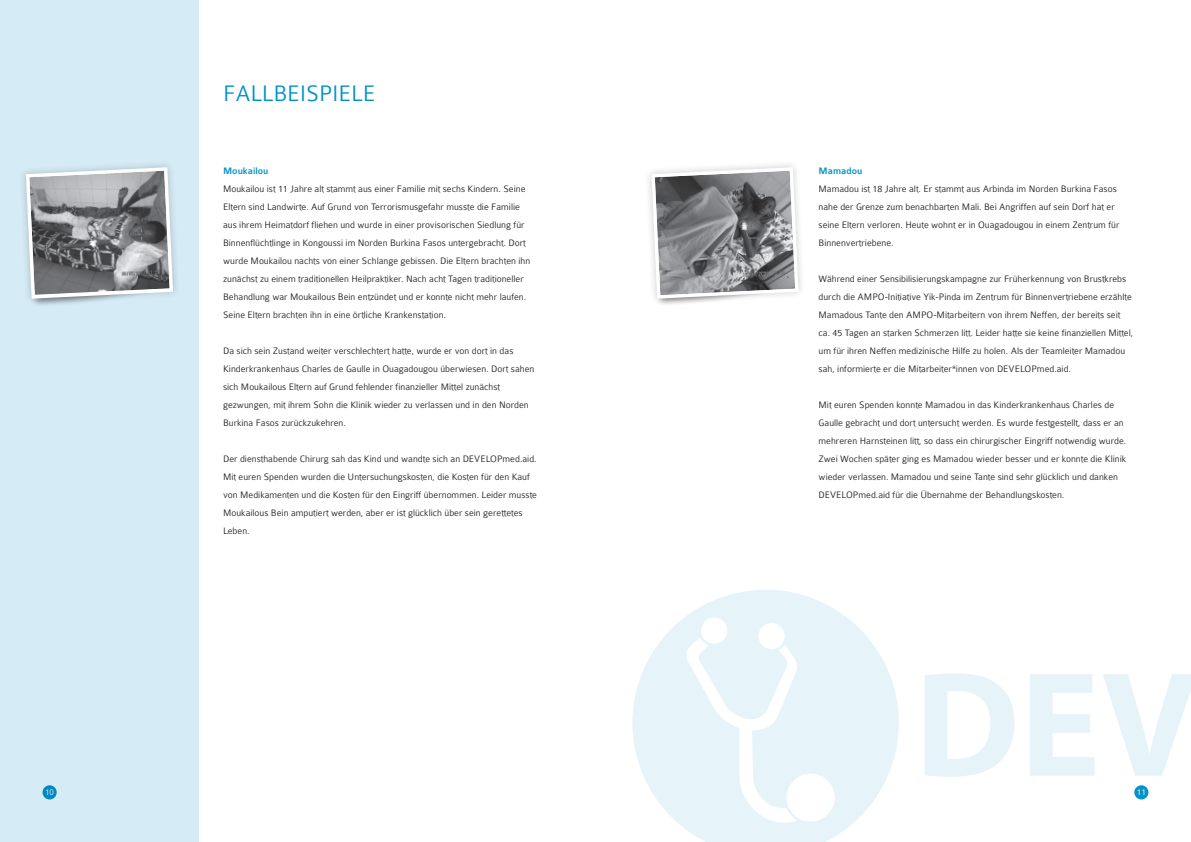
<style>
.page{position:relative;width:1191px;height:842px;background:#fff}
.page>*{position:absolute;margin:0;border:0;box-sizing:border-box;transform-origin:0 0}
.t1{font:300 24px "Colaborate";color:#0094c8}
.t2{font:300 10px/18px "Colaborate";color:#231f20}
.t3{font:500 10px "Colaborate";color:#0094c8}
.t4{font:300 9px "Colaborate";color:#fff}
</style>
<div class="page">
<div style="left:1134px;top:785px;width:14px;height:14px;background:#0094c8;border-radius:50%"></div>
<div style="left:0;top:0;width:199px;height:842px;background:#d5ebf5"></div>
<div style="left:19px;top:160px;width:161px;height:146px;background:#231f20;opacity:.22"></div>
<svg style="left:24px;top:166px;width:151px;height:134px;background:#95989b"></svg>
<svg style="left:925px;top:673px;width:89px;height:104px"></svg>
<svg style="left:1030px;top:674px;width:64px;height:102px"></svg>
<svg style="left:1103px;top:674px;width:88px;height:102px"></svg>
<svg style="left:632px;top:590px;width:267px;height:252px;fill:#e6f4f9"></svg>
<div style="left:644px;top:160px;width:161px;height:146px;background:#231f20;opacity:.22"></div>
<svg style="left:649px;top:166px;width:151px;height:134px"></svg>
<h1 class="t1" style="left:223px;top:81px;width:154px">FALLBEISPIELE</h1>
<p class="t3" style="left:223px;top:165px;width:47px">Moukailou</p>
<p class="t2" style="left:223px;top:180px;width:309px">Moukailou ist 11 Jahre alt stammt aus einer Familie mit sechs Kindern. Seine Eltern sind Landwirte. Auf Grund von Terrorismusgefahr musste die Familie aus ihrem Heimatdorf fliehen und wurde in einer provisorischen Siedlung für Binnenflüchtlinge in Kongoussi im Norden Burkina Fasos untergebracht. Dort wurde Moukailou nachts von einer Schlange gebissen. Die Eltern brachten ihn zunächst zu einem traditionellen Heilpraktiker. Nach acht Tagen traditioneller Behandlung war Moukailous Bein entzündet und er konnte nicht mehr laufen.<br>Seine Eltern brachten ihn in eine örtliche Krankenstation.</p>
<p class="t2" style="left:223px;top:342px;width:313px">Da sich sein Zustand weiter verschlechtert hatte, wurde er von dort in das Kinderkrankenhaus Charles de Gaulle in Ouagadougou überwiesen. Dort sahen sich Moukailous Eltern auf Grund fehlender finanzieller Mittel zunächst gezwungen, mit ihrem Sohn die Klinik wieder zu verlassen und in den Norden Burkina Fasos zurückzukehren.</p>
<p class="t2" style="left:223px;top:450px;width:315px">Der diensthabende Chirurg sah das Kind und wandte sich an DEVELOPmed.aid.<br>Mit euren Spenden wurden die Untersuchungskosten, die Kosten für den Kauf von Medikamenten und die Kosten für den Eingriff übernommen. Leider musste Moukailous Bein amputiert werden, aber er ist glücklich über sein gerettetes Leben.</p>
<p class="t3" style="left:818px;top:165px;width:45px">Mamadou</p>
<p class="t2" style="left:818px;top:180px;width:302px">Mamadou ist 18 Jahre alt. Er stammt aus Arbinda im Norden Burkina Fasos nahe der Grenze zum benachbarten Mali. Bei Angriffen auf sein Dorf hat er seine Eltern verloren. Heute wohnt er in Ouagadougou in einem Zentrum für Binnenvertriebene.</p>
<p class="t2" style="left:818px;top:270px;width:316px">Während einer Sensibilisierungskampagne zur Früherkennung von Brustkrebs durch die AMPO-Initiative Yik-Pinda im Zentrum für Binnenvertriebene erzählte Mamadous Tante den AMPO-Mitarbeitern von ihrem Neffen, der bereits seit ca. 45 Tagen an starken Schmerzen litt. Leider hatte sie keine finanziellen Mittel, um für ihren Neffen medizinische Hilfe zu holen. Als der Teamleiter Mamadou sah, informierte er die Mitarbeiter*innen von DEVELOPmed.aid.</p>
<p class="t2" style="left:818px;top:396px;width:309px">Mit euren Spenden konnte Mamadou in das Kinderkrankenhaus Charles de Gaulle gebracht und dort untersucht werden. Es wurde festgestellt, dass er an mehreren Harnsteinen litt, so dass ein chirurgischer Eingriff notwendig wurde.<br>Zwei Wochen später ging es Mamadou wieder besser und er konnte die Klinik wieder verlassen. Mamadou und seine Tante sind sehr glücklich und danken DEVELOPmed.aid für die Übernahme der Behandlungskosten.</p>
<p class="t4" style="left:45px;top:788px;width:10px">10</p>
<p class="t4" style="left:1137px;top:788px;width:10px">11</p>
</div>
